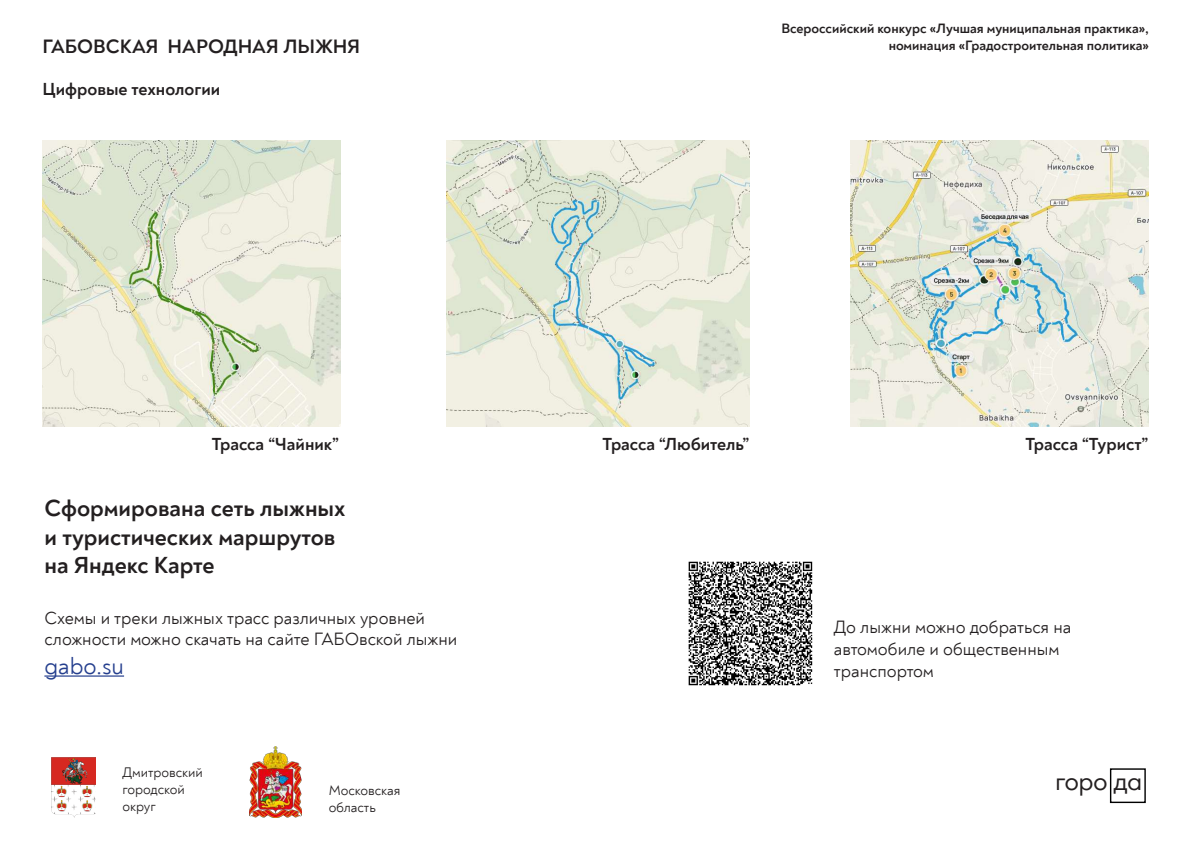
<style>
.page{position:relative;width:1191px;height:842px;background:#fff}
.page>*{position:absolute;margin:0;border:0;box-sizing:border-box;transform-origin:0 0}
.t1{font:700 24px/28.8px "Noah";color:#231f20}
.t2{font:24px "Noah";color:#253f8e}
.t3{font:24px "Harmonia Sans Pro Cyr";color:#231f20}
.t4{font:700 20px "Noah";color:#231f20}
.t5{font:18px/21.6px "Noah";color:#231f20}
.t6{font:700 18px "Noah";color:#231f20}
.t7{font:700 14px/16.8px "Noah";color:#231f20;text-align:right}
.t8{font:14px/16.8px "Noah";color:#231f20}
</style>
<div class="page">
<img style="left:249px;top:747px;width:53px;height:70px">
<img style="left:51px;top:758px;width:44px;height:59px">
<div style="left:1110px;top:768px;width:35px;height:35px;border:1px solid #000"></div>
<img style="left:43px;top:140px;width:298px;height:287px">
<hr style="left:44px;top:675px;width:80px;height:2px;background:#253f8e">
<img style="left:688px;top:561px;width:125px;height:125px">
<img style="left:446px;top:140px;width:303px;height:287px">
<img style="left:850px;top:140px;width:298px;height:287px">
<p class="t4" style="left:43px;top:33px;width:319px">ГАБОВСКАЯ НАРОДНАЯ ЛЫЖНЯ</p>
<p class="t6" style="left:43px;top:78px;width:179px">Цифровые технологии</p>
<p class="t7" style="left:781px;top:20px;width:369px">Всероссийский конкурс «Лучшая муниципальная практика», номинация «Градостроительная политика»</p>
<p class="t6" style="left:212px;top:433px;width:129px">Трасса “Чайник”</p>
<p class="t6" style="left:602px;top:433px;width:148px">Трасса “Любитель”</p>
<p class="t6" style="left:1025px;top:433px;width:124px">Трасса “Турист”</p>
<h1 class="t1" style="left:44px;top:493px;width:303px">Сформирована сеть лыжных и туристических маршрутов на Яндекс Карте</h1>
<p class="t5" style="left:44px;top:607px;width:414px">Схемы и треки лыжных трасс различных уровней сложности можно скачать на сайте ГАБОвской лыжни</p>
<h1 class="t2" style="left:44px;top:651px;width:81px">gabo.su</h1>
<p class="t8" style="left:122px;top:764px;width:82px">Дмитровский городской округ</p>
<p class="t8" style="left:329px;top:782px;width:73px">Московская область</p>
<p class="t5" style="left:834px;top:617px;width:239px">До лыжни можно добраться на автомобиле и общественным транспортом</p>
<h1 class="t3" style="left:1055px;top:767px;width:88px">горо да</h1>
</div>
